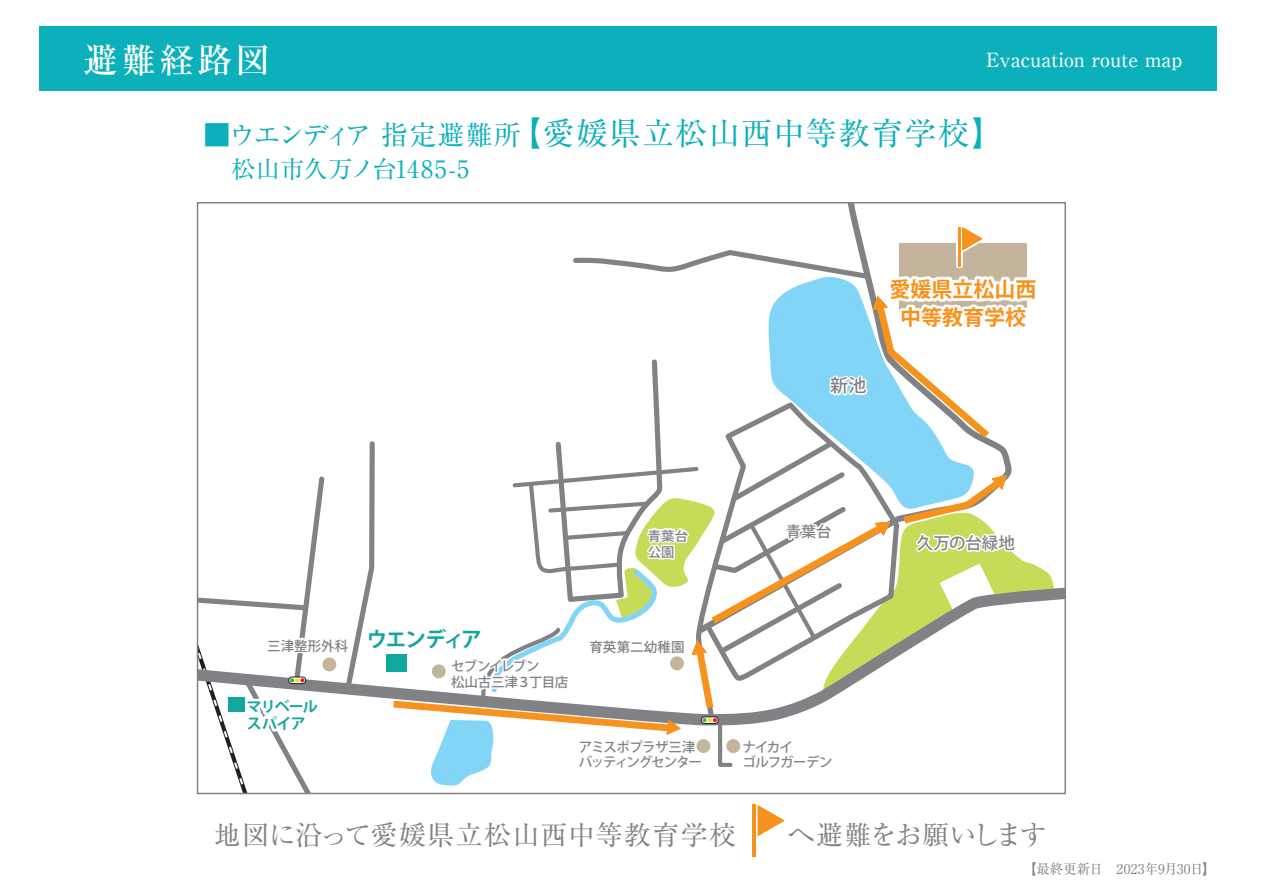
<style>
.page{position:relative;width:1263px;height:893px;background:#fff}
.page>*{position:absolute;margin:0;border:0;box-sizing:border-box;transform-origin:0 0}
.t1{font:500 34.5px "Ryumin Pro";letter-spacing:.1em;color:#fff}
.t2{font:31.5px "Ryumin Pro";letter-spacing:.05em;color:#0cb0ba}
.t3{font:27px "Ryumin Pro";letter-spacing:.045em;color:#808285}
.t4{font:27px "Ryumin Pro";letter-spacing:-.08em;color:#0cb0ba}
.t5{font:27px "Ryumin Pro";letter-spacing:-.05em;color:#808285}
.t6{font:24px "Ryumin Pro";color:#0cb0ba}
.t7{font:700 21px/28.5px "Koz Go Pr 6 N";color:#f7931d;text-align:center}
.t8{font:500 19.5px "Ryumin Pro";color:#fff}
.t9{font:500 18px "Koz Go Pr 6 N";color:#808285}
.t10{font:500 16.5px "Koz Go Pr 6 N";letter-spacing:.005em;color:#808285}
.t11{font:700 15px/16.5px "Koz Go Pr 6 N";letter-spacing:-.05em;color:#12a79d}
.t12{font:500 15px "Koz Go Pr 6 N";color:#808285}
.t13{font:500 13.5px/15px "Koz Go Pr 6 N";letter-spacing:-.045em;color:#808285}
.t14{font:500 13.5px/15px "Koz Go Pr 6 N";letter-spacing:-.075em;color:#808285}
.t15{font:13.5px "Ryumin Pro";letter-spacing:.005em;color:#808285}
.t16{font:500 13.5px "Koz Go Pr 6 N";letter-spacing:.01em;color:#808285}
.t17{font:500 13.35px/16.4px "Koz Go Pr 6 N";color:#808285}
</style>
<div class="page">
<div style="left:39px;top:26px;width:1178px;height:65px;background:#0cb0ba"></div>
<hr style="left:752px;top:805px;width:4px;height:52px;background:#f7931d">
<svg style="left:198px;top:205px;width:856px;height:631px"></svg>
<div style="left:322px;top:657px;width:14px;height:14px;background:#c3b49b;border-radius:50%"></div>
<div style="left:432px;top:664px;width:14px;height:14px;background:#c3b49b;border-radius:50%"></div>
<div style="left:670px;top:656px;width:14px;height:14px;background:#c3b49b;border-radius:50%"></div>
<div style="left:696px;top:739px;width:14px;height:14px;background:#c3b49b;border-radius:50%"></div>
<div style="left:726px;top:739px;width:14px;height:14px;background:#c3b49b;border-radius:50%"></div>
<h1 class="t1" style="left:84px;top:33px;width:188px">避難経路図</h1>
<h3 class="t8" style="left:986px;top:44px;width:198px">Evacuation route map</h3>
<h3 class="t4" style="left:203px;top:114px;width:319px">■ウエンディア 指定避難所</h3>
<h3 class="t6" style="left:231px;top:150px;width:239px">松山市久万ノ台1485-5</h3>
<h2 class="t2" style="left:510px;top:108px;width:495px">【愛媛県立松山西中等教育学校】</h2>
<h3 class="t9" style="left:830px;top:376px;width:38px">新池</h3>
<h3 class="t7" style="left:890px;top:275px;width:148px">愛媛県立松山西中等教育学校</h3>
<p class="t13" style="left:267px;top:638px;width:216px">三津整形外科 <sup>ウエンディア</sup></p>
<p class="t17" style="left:648px;top:528px;width:42px">青葉台公園</p>
<p class="t16" style="left:589px;top:639px;width:97px">育英第二幼稚園</p>
<p class="t12" style="left:786px;top:523px;width:47px">青葉台</p>
<p class="t10" style="left:917px;top:534px;width:100px">久万の台緑地</p>
<p class="t11" style="left:247px;top:699px;width:73px">マリベールスパイア</p>
<p class="t13" style="left:451px;top:658px;width:119px;line-height:16.5px">セブンイレブン<br>松山古三津３丁目店</p>
<p class="t14" style="left:579px;top:740px;width:125px">アミスポプラザ三津バッティングセンター</p>
<p class="t13" style="left:742px;top:740px;width:92px">ナイカイ<br>ゴルフガーデン</p>
<h3 class="t3" style="left:214px;top:814px;width:524px">地図に沿って愛媛県立松山西中等教育学校</h3>
<h3 class="t5" style="left:788px;top:814px;width:260px">へ避難をお願いします</h3>
<p class="t15" style="left:1023px;top:858px;width:194px">【最終更新日　2023年9月30日】</p>
</div>
